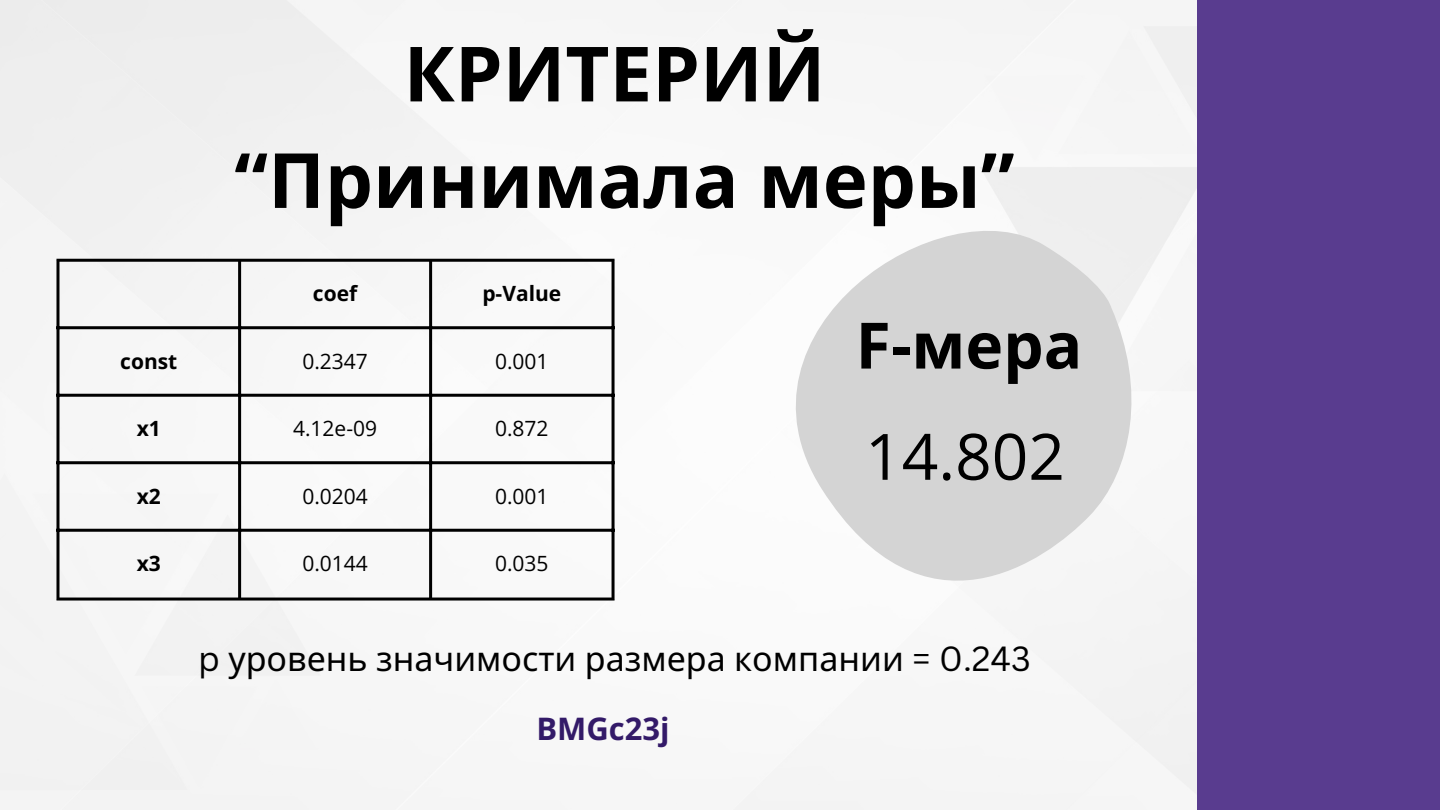
<style>
.page{position:relative;width:1440px;height:810px;background:#fff}
.page>*{position:absolute;margin:0;border:0;box-sizing:border-box;transform-origin:0 0}
.t1{font:700 76.2px/106.5px "Open Sans";color:#000;text-align:center}
.t2{font:64px "Open Sans";color:#000}
.t3{font:700 64px "Open Sans";color:#000}
.t4{font:34px "Noto Sans";color:#000}
.t5{font:700 31px "Open Sans";color:#331a68}
.t6{font:21px "Open Sans";color:#000}
.t7{font:700 21px "Open Sans";color:#000}
.s1{font-family:"Canva Sans"}
</style>
<div class="page">
<div style="left:0;top:0;width:1197px;height:810px;background:#f6f6f6"></div>
<div style="left:1197px;top:0;width:243px;height:810px;background:#593c8f"></div>
<svg style="left:794px;top:224px;width:342px;height:362px;fill:#d4d4d4"></svg>
<hr style="left:56px;top:262px;width:3px;height:336px;background:#000">
<hr style="left:238px;top:262px;width:3px;height:336px;background:#000">
<hr style="left:429px;top:262px;width:3px;height:336px;background:#000">
<hr style="left:612px;top:262px;width:3px;height:336px;background:#000">
<hr style="left:56px;top:259px;width:559px;height:3px;background:#000">
<hr style="left:56px;top:326px;width:559px;height:3px;background:#000">
<hr style="left:56px;top:394px;width:559px;height:3px;background:#000">
<hr style="left:56px;top:461px;width:559px;height:3px;background:#000">
<hr style="left:56px;top:529px;width:559px;height:3px;background:#000">
<hr style="left:56px;top:598px;width:559px;height:3px;background:#000">
<p class="t1" style="left:234px;top:19px;width:782px">КРИТЕРИЙ “Принимала меры”</p>
<h1 class="t7" style="left:313px;top:279px;width:46px">coef</h1>
<p class="t7" style="left:482px;top:279px;width:80px">p-Value</p>
<p class="t7" style="left:120px;top:347px;width:59px">const</p>
<p class="t6" style="left:302px;top:347px;width:67px">0.2347</p>
<p class="t6" style="left:495px;top:347px;width:55px">0.001</p>
<p class="t7" style="left:137px;top:414px;width:26px">x1</p>
<p class="t6" style="left:293px;top:414px;width:86px">4.12e-09</p>
<p class="t6" style="left:495px;top:414px;width:55px">0.872</p>
<p class="t7" style="left:137px;top:482px;width:26px">x2</p>
<p class="t6" style="left:302px;top:482px;width:67px">0.0204</p>
<p class="t6" style="left:495px;top:482px;width:55px">0.001</p>
<p class="t7" style="left:137px;top:549px;width:26px">x3</p>
<p class="t6" style="left:302px;top:549px;width:67px">0.0144</p>
<p class="t6" style="left:495px;top:549px;width:55px">0.035</p>
<h2 class="t3" style="left:856px;top:300px;width:228px">F-мера</h2>
<h3 class="t2" style="left:865px;top:411px;width:201px">14.802</h3>
<p class="t4" style="left:198px;top:635px;width:834px"><span class="s1">p</span> уровень значимости размера компании <span class="s1">= 0.243</span></p>
<p class="t5" style="left:536px;top:707px;width:135px">BMGc23j</p>
</div>
